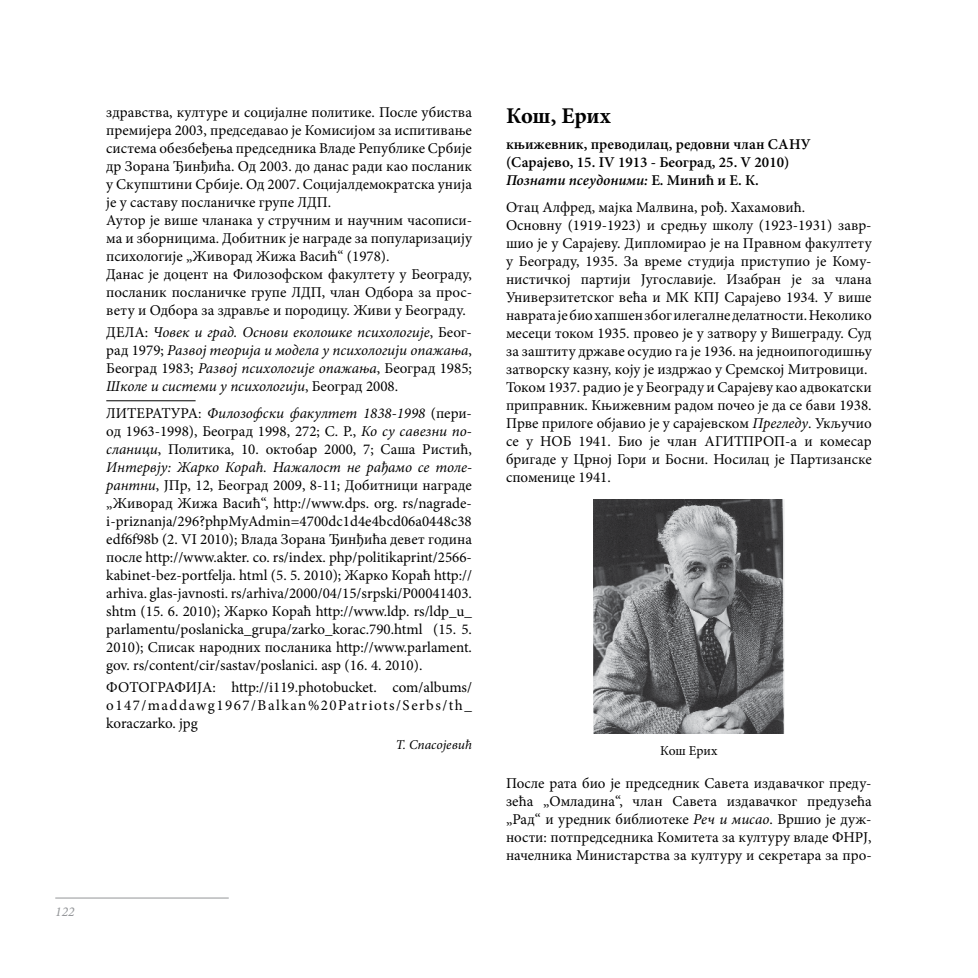
<style>
.page{position:relative;width:978px;height:978px;background:#fff}
.page>*{position:absolute;margin:0;border:0;box-sizing:border-box;transform-origin:0 0}
.t1{font:700 22.5px "Minion Pro";letter-spacing:-.01em;color:#000}
.t2{font:15px/18px "Minion Pro";color:#000;text-align:justify}
.t3{font:italic 15px/18px "Minion Pro";color:#000;text-align:justify}
.t4{font:600 15px/18px "Minion Pro";color:#000}
.t5{font:italic 13.5px "Minion Pro";color:#000}
.t6{font:13.5px "Minion Pro";letter-spacing:-.015em;color:#000}
.t7{font:italic 13.5px "Minion Pro";color:#939598}
.s1{font-style:normal}
.s2{font-style:italic}
</style>
<div class="page">
<hr style="left:55px;top:898px;width:174px;height:1px;background:#939598">
<hr style="left:106px;top:401px;width:90px;height:1px;background:#000">
<img style="left:593px;top:500px;width:191px;height:233px">
<p class="t2" style="left:106px;top:103px;width:367px;text-align:left">здравства, културе и социјалне политике. После убиства премијера 2003, председавао је Комисијом за испитивање система обезбеђења председника Владе Републике Србије др Зорана Ђинђића. Од 2003. до данас ради као посланик у Скупштини Србије. Од 2007. Социјалдемократска унија је у саставу посланичке групе ЛДП.<br>Аутор је више чланака у стручним и научним часописи&shy;ма и зборницима. Добитник је награде за популаризацију психологије „Живорад Жижа Васић“ (1978).<br>Данас је доцент на Филозофском факултету у Београду, посланик посланичке групе ЛДП, члан Одбора за прос&shy;вету и Одбора за здравље и породицу. Живи у Београду.</p>
<p class="t3" style="left:106px;top:324px;width:367px"><span class="s1">ДЕЛА:</span> Човек и град. Основи еколошке психологије<span class="s1">, Беог&shy;рад 1979;</span> Развој теорија и модела у психологији опажања<span class="s1">, Београд 1983;</span> Развој психологије опажања<span class="s1">, Београд 1985; </span>Школе и системи у психологији<span class="s1">, Београд 2008.</span></p>
<p class="t2" style="left:106px;top:404px;width:367px">ЛИТЕРАТУРА: <span class="s2">Филозофски факултет 1838-1998</span> (пери&shy;од 1963-1998), Београд 1998, 272; С. Р., <span class="s2">Ко су савезни по&shy;сланици</span>, Политика, 10. октобар 2000, 7; Саша Ристић, <span class="s2">Интервју: Жарко Кораћ. Нажалост не рађамо се толе&shy;рантни</span>, ЈПр, 12, Београд 2009, 8-11; Добитници награде „Живорад Жижа Васић“, http://www.dps. org. rs/nagrade&shy;i-priznanja/296?phpMyAdmin=4700dc1d4e4bcd06a0448c38 edf6f98b (2. VI 2010); Влада Зорана Ђинђића девет година после http://www.akter. co. rs/index. php/politikaprint/2566- kabinet-bez-portfelja. html (5. 5. 2010); Жарко Кораћ http:// arhiva. glas-javnosti. rs/arhiva/2000/04/15/srpski/P00041403. shtm (15. 6. 2010); Жарко Кораћ http://www.ldp. rs/ldp_u_ parlamentu/poslanicka_grupa/zarko_korac.790.html (15. 5.<br>2010); Списак народних посланика http://www.parlament. gov. rs/content/cir/sastav/poslanici. asp (16. 4. 2010).</p>
<p class="t2" style="left:106px;top:678px;width:367px">ФОТОГРАФИЈА: http://i119.photobucket. com/albums/ o147/maddawg1967/Balkan%20Patriots/Serbs/th_ koraczarko. jpg</p>
<p class="t5" style="left:396px;top:735px;width:78px">Т. Спасојевић</p>
<p class="t7" style="left:55px;top:902px;width:21px">122</p>
<h1 class="t1" style="left:506px;top:100px;width:106px">Кош, Ерих</h1>
<p class="t4" style="left:506px;top:135px;width:306px">књижевник, преводилац, редовни члан САНУ (Сарајево, 15. IV 1913 - Београд, 25. V 2010)<br><span class="s2">Познати псеудоними:</span> Е. Минић и Е. К.</p>
<p class="t2" style="left:506px;top:198px;width:367px;text-align:left">Отац Алфред, мајка Малвина, рођ. Хахамовић.<br>Основну (1919-1923) и средњу школу (1923-1931) завр&shy;шио je у Сарајеву. Дипломирао je на Правном факултету у Београду, 1935. За време студија приступио je Кому&shy;нистичкој партији Југославије. Изабран је за члана Универзитетског већа и МК КПЈ Сарајево 1934. У више наврата је био хапшен због илегалне делатности. Неколико месеци током 1935. провео је у затвору у Вишеграду. Суд за заштиту државе осудио га је 1936. на једноипогодишњу затворску казну, коју је издржао у Сремској Митровици.<br>Током 1937. радио је у Београду и Сарајеву као адвокатски приправник. Књижевним радом почео је да се бави 1938.<br>Прве прилоге објавио је у сарајевском <span class="s2">Прегледу</span>. Укључио се у НОБ 1941. Био је члан АГИТПРОП-а и комесар бригаде у Црној Гори и Босни. Носилац је Партизанске споменице 1941.</p>
<p class="t6" style="left:660px;top:741px;width:59px">Кош Ерих</p>
<p class="t2" style="left:506px;top:774px;width:367px">После рата био је председник Савета издавачког преду&shy;зећа „Омладина“, члан Савета издавачког предузећа „Рад“ и уредник библиотеке <span class="s2">Реч и мисао</span>. Вршио је дуж&shy;ности: потпредседника Комитета за културу владе ФНРЈ, начелника Министарства за културу и секретара за про-</p>
</div>
